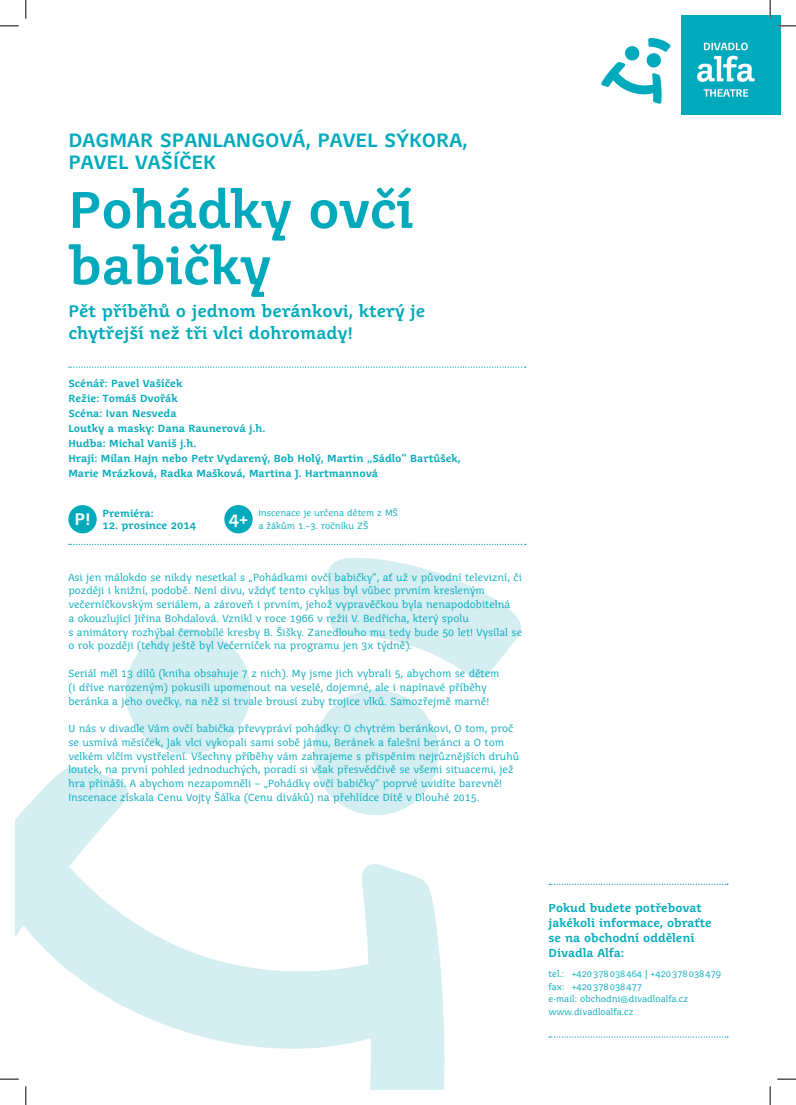
<style>
.page{position:relative;width:796px;height:1105px;background:#fff}
.page>*{position:absolute;margin:0;border:0;box-sizing:border-box;transform-origin:0 0}
.t1{font:700 50px/56.2px "Juvenis Book CE";letter-spacing:-.01em;color:#00aabc}
.t2{font:700 18.75px "Juvenis Book CE";color:#00aabc}
.t3{font:700 16.25px/21.2px "Juvenis Book CE";color:#00aabc}
.t4{font:700 16.25px "Juvenis Book CE";color:#fff}
.t5{font:700 11.25px "Juvenis Book CE";color:#00aabc}
.t6{font:10px/13.8px "Juvenis Book CE";color:#00aabc}
.t7{font:700 10px/15px "Juvenis Book CE";color:#00aabc}
.t8{font:8.75px "Juvenis Book CE";color:#00aabc}
</style>
<div class="page">
<svg style="left:15px;top:767px;width:430px;height:322px"></svg>
<svg style="left:125px;top:628px;width:126px;height:126px"></svg>
<svg style="left:306px;top:558px;width:215px;height:264px"></svg>
<div style="left:681px;top:15px;width:100px;height:99px;background:#00aabc"></div>
<svg style="left:704px;top:43px;width:44px;height:7px"></svg>
<svg style="left:703px;top:89px;width:45px;height:8px"></svg>
<svg style="left:697px;top:56px;width:57px;height:26px"></svg>
<svg style="left:601px;top:38px;width:70px;height:66px"></svg>
<div style="left:68px;top:505px;width:29px;height:28px;background:#00aabc;border-radius:50%"></div>
<div style="left:224px;top:505px;width:29px;height:28px;background:#00aabc;border-radius:50%"></div>
<svg style="left:69px;top:366px;width:457px;height:1px"></svg>
<svg style="left:69px;top:543px;width:457px;height:2px"></svg>
<svg style="left:549px;top:883px;width:179px;height:1px"></svg>
<svg style="left:549px;top:1036px;width:179px;height:1px"></svg>
<svg style="left:0;top:25px;width:19px;height:2px"></svg>
<svg style="left:777px;top:25px;width:19px;height:2px"></svg>
<svg style="left:0;top:1077px;width:19px;height:2px"></svg>
<svg style="left:777px;top:1078px;width:19px;height:1px"></svg>
<svg style="left:25px;top:0;width:2px;height:19px"></svg>
<svg style="left:25px;top:1085px;width:2px;height:19px"></svg>
<svg style="left:769px;top:0;width:2px;height:19px"></svg>
<svg style="left:769px;top:1086px;width:2px;height:18px"></svg>
<p class="t2" style="left:68px;top:128px;width:401px">DAGMAR SPANLANGOVÁ, PAVEL SÝKORA,</p>
<p class="t2" style="left:68px;top:151px;width:149px">PAVEL VAŠÍČEK</p>
<p class="t1" style="left:68px;top:182px;width:347px">Pohádky ovčí babičky</p>
<p class="t3" style="left:68px;top:301px;width:358px">Pět příběhů o jednom beránkovi, který je chytřejší než tři vlci dohromady!</p>
<p class="t7" style="left:68px;top:376px;width:115px">Scénář: Pavel Vašíček</p>
<p class="t7" style="left:68px;top:391px;width:111px">Režie: Tomáš Dvořák</p>
<p class="t7" style="left:68px;top:406px;width:110px">Scéna: Ivan Nesveda</p>
<p class="t7" style="left:68px;top:421px;width:198px">Loutky a masky: Dana Raunerová j.h.</p>
<p class="t7" style="left:68px;top:436px;width:130px">Hudba: Michal Vaniš j.h.</p>
<p class="t7" style="left:68px;top:451px;width:394px">Hrají: Milan Hajn nebo Petr Vydarený, Bob Holý, Martin „Sádlo“ Bartůšek,<br>Marie Mrázková, Radka Mašková, Martina J. Hartmannová</p>
<p class="t7" style="left:102px;top:505px;width:53px">Premiéra:</p>
<p class="t7" style="left:102px;top:518px;width:95px">12. prosince 2014</p>
<p class="t4" style="left:74px;top:509px;width:18px">P!</p>
<p class="t4" style="left:229px;top:509px;width:21px">4+</p>
<p class="t8" style="left:258px;top:507px;width:141px">Inscenace je určena dětem z MŠ</p>
<p class="t8" style="left:258px;top:520px;width:112px">a žákům 1.–3. ročníku ZŠ</p>
<p class="t6" style="left:68px;top:570px;width:455px">Asi jen málokdo se nikdy nesetkal s „Pohádkami ovčí babičky“, ať už v původní televizní, či později i knižní, podobě. Není divu, vždyť tento cyklus byl vůbec prvním kresleným večerníčkovským seriálem, a zároveň i prvním, jehož vypravěčkou byla nenapodobitelná<br>a okouzlující Jiřina Bohdalová. Vznikl v roce 1966 v režii V. Bedřicha, který spolu<br>s animátory rozhýbal černobílé kresby B. Šišky. Zanedlouho mu tedy bude 50 let! Vysílal se o rok později (tehdy ještě byl Večerníček na programu jen 3x týdně).</p>
<p class="t6" style="left:68px;top:666px;width:433px">Seriál měl 13 dílů (kniha obsahuje 7 z nich). My jsme jich vybrali 5, abychom se dětem (i dříve narozeným) pokusili upomenout na veselé, dojemné, ale i napínavé příběhy beránka a jeho ovečky, na něž si trvale brousí zuby trojice vlků. Samozřejmě marně!</p>
<p class="t6" style="left:68px;top:721px;width:452px">U nás v divadle Vám ovčí babička převypráví pohádky: O chytrém beránkovi, O tom, proč se usmívá měsíček, Jak vlci vykopali sami sobě jámu, Beránek a falešní beránci a O tom velkém vlčím vystřelení. Všechny příběhy vám zahrajeme s přispěním nejrůznějších druhů loutek, na první pohled jednoduchých, poradí si však přesvědčivě se všemi situacemi, jež hra přináší. A abychom nezapomněli – „Pohádky ovčí babičky“ poprvé uvidíte barevně!<br>Inscenace získala Cenu Vojty Šálka (Cenu diváků) na přehlídce Dítě v Dlouhé 2015.</p>
<p class="t5" style="left:548px;top:900px;width:155px">Pokud budete potřebovat</p>
<p class="t5" style="left:548px;top:915px;width:165px">jakékoli informace, obraťte</p>
<p class="t5" style="left:548px;top:930px;width:147px">se na obchodní oddělení</p>
<p class="t5" style="left:548px;top:945px;width:77px">Divadla Alfa:</p>
<p class="t8" style="left:548px;top:968px;width:174px">tel.: +420378038464 | +420378038479</p>
<p class="t8" style="left:548px;top:980px;width:95px">fax: +420378038477</p>
<p class="t8" style="left:548px;top:993px;width:141px">e-mail: obchodni@divadloalfa.cz</p>
<p class="t8" style="left:548px;top:1005px;width:86px">www.divadloalfa.cz</p>
</div>
